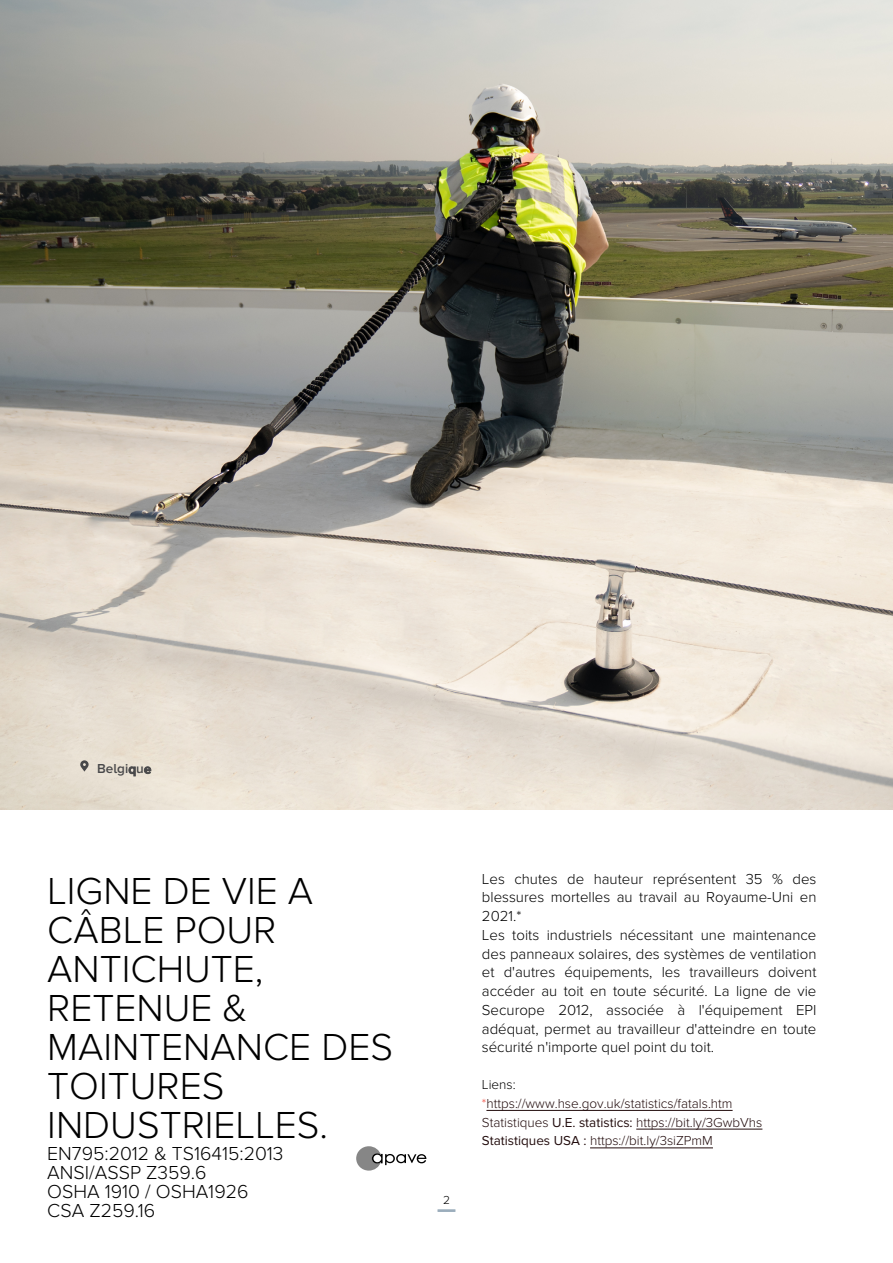
<style>
.page{position:relative;width:893px;height:1263px;background:#fff}
.page>*{position:absolute;margin:0;border:0;box-sizing:border-box;transform-origin:0 0}
.t1{font:300 39px/39px "Proxima Nova";color:#000}
.t2{font:300 19.5px/18.8px "Proxima Nova";color:#000}
.t3{font:300 15px/18.6px "Proxima Nova";color:#000}
.t4{font:300 13.5px/18.8px "Proxima Nova";color:#220c0d}
.t5{font:600 13.5px "Proxima Nova A";color:#49494b}
.t6{font:300 12px "Proxima Nova";color:#000}
.s1{color:#000}
.s2{color:#f0493e}
.s3{font-weight:400}
</style>
<div class="page">
<hr style="left:437px;top:1209px;width:18px;height:3px;background:#9badbc">
<img style="left:0;top:0;width:893px;height:810px">
<hr style="left:590px;top:1147px;width:123px;height:1px;background:#220c0d">
<hr style="left:636px;top:1129px;width:126px;height:1px;background:#220c0d">
<hr style="left:486px;top:1110px;width:247px;height:1px;background:#220c0d">
<svg style="left:356px;top:1146px;width:70px;height:24px"></svg>
<svg style="left:80px;top:760px;width:9px;height:12px"></svg>
<p class="t5" style="left:97px;top:761px;width:56px">Belgique</p>
<h1 class="t1" style="left:47px;top:872px;width:347px">LIGNE DE VIE A<br>CÂBLE POUR<br>ANTICHUTE,<br>RETENUE &amp;<br>MAINTENANCE DES<br>TOITURES<br>INDUSTRIELLES.</h1>
<h2 class="t2" style="left:47px;top:1145px;width:238px">EN795:2012 &amp; TS16415:2013<br>ANSI/ASSP Z359.6<br>OSHA 1910 / OSHA1926<br>CSA Z259.16</h2>
<p class="t6" style="left:443px;top:1193px;width:8px">2</p>
<p class="t3" style="left:482px;top:869px;width:336px">Les chutes de hauteur représentent 35 % des blessures mortelles au travail au Royaume-Uni en 2021.*<br>Les toits industriels nécessitant une maintenance des panneaux solaires, des systèmes de ventilation et d'autres équipements, les travailleurs doivent accéder au toit en toute sécurité. La ligne de vie Securope 2012, associée à l'équipement EPI adéquat, permet au travailleur d'atteindre en toute sécurité n'importe quel point du toit.</p>
<p class="t4" style="left:482px;top:1075px;width:282px"><span class="s1">Liens: </span><span class="s2">*</span>https://www.hse.gov.uk/statistics/fatals.htm Statistiques <span class="s3">U.E. statistics:</span> https://bit.ly/3GwbVhs <span class="s3">Statistiques USA :</span> https://bit.ly/3siZPmM</p>
</div>
